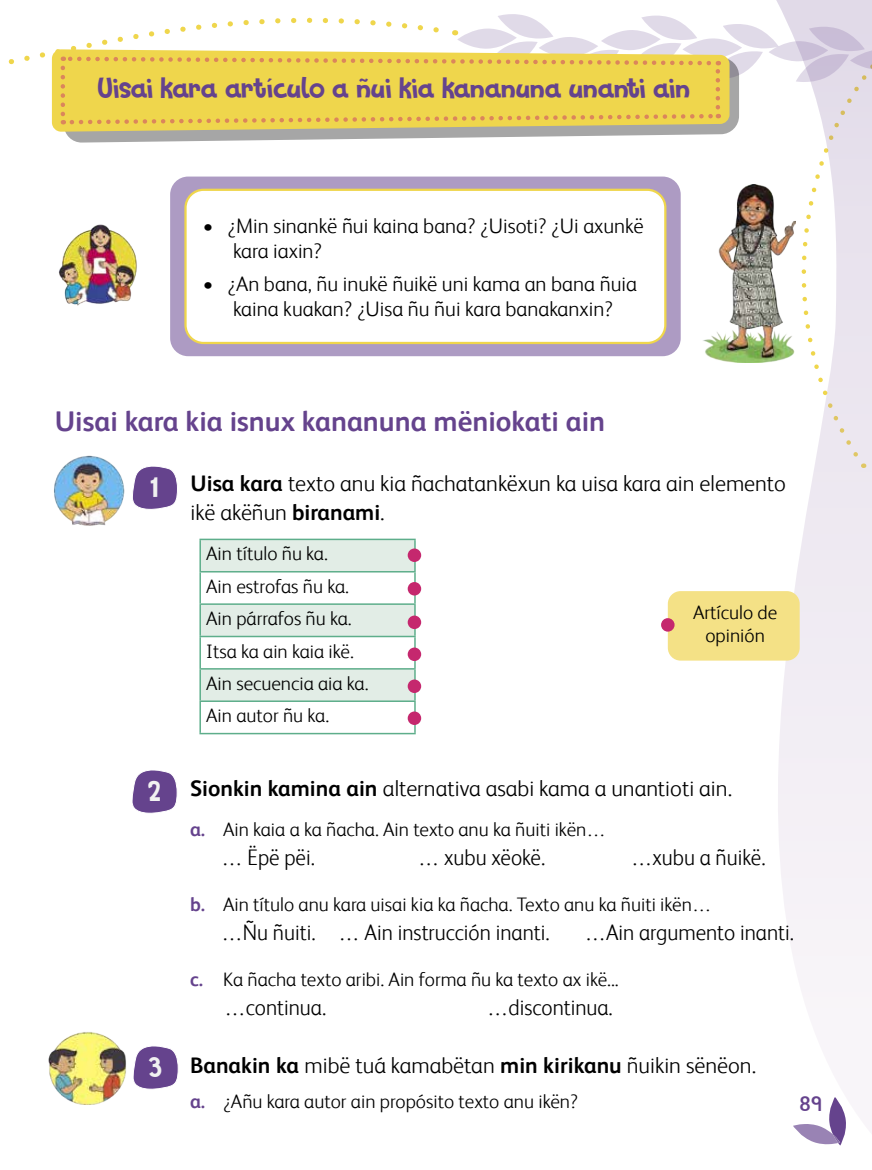
<style>
.page{position:relative;width:872px;height:1170px;background:#fff}
.page>*{position:absolute;margin:0;border:0;box-sizing:border-box;transform-origin:0 0}
.t1{font:30px "Glitter Candy";letter-spacing:-.02em;color:#65438d}
.t2{font:30px "Glitter Candy";color:#f1f1f1}
.t3{font:700 28.5px "Dune";color:#65438d}
.t4{font:22.5px/29px "Dune";color:#000}
.t5{font:22.5px "Dune";color:#000;scale:.95 1}
.t6{font:21px/25.5px "Dune";color:#000}
.t7{font:700 21px "Dune";color:#65438d}
.t8{font:19.5px/32.4px "Dune";color:#000}
.s1{font-weight:700}
.s2{font-family:"Glitter Candy";font-size:30px;color:#f1f1f1}
.s3{font-weight:700;color:#65438d}
</style>
<div class="page">
<svg style="left:761px;top:0;width:111px;height:1146px"></svg>
<div style="left:170px;top:176px;width:510px;height:180px;background:#ad9bc3;border-radius:18px"></div>
<div style="left:185px;top:190px;width:480px;height:153px;background:#fff;border-radius:18px"></div>
<div style="left:184px;top:189px;width:482px;height:155px;border:2px solid #efd64c;border-radius:18px"></div>
<img style="left:59px;top:224px;width:78px;height:82px">
<img style="left:703px;top:185px;width:92px;height:177px">
<svg style="left:65px;top:126px;width:671px;height:17px;fill:#a6a6a6"></svg>
<svg style="left:52px;top:49px;width:677px;height:83px;background:#c6bb7f"></svg>
<svg style="left:61px;top:14px;width:811px;height:112px"></svg>
<svg style="left:148px;top:466px;width:30px;height:44px"></svg>
<img style="left:54px;top:455px;width:94px;height:71px">
<svg style="left:142px;top:1046px;width:37px;height:43px;background:#7b5e9d"></svg>
<svg style="left:132px;top:770px;width:45px;height:43px;background:#8064a1"></svg>
<img style="left:48px;top:1032px;width:94px;height:73px">
<svg style="left:201px;top:540px;width:213px;height:160px"></svg>
<hr style="left:199px;top:538px;width:217px;height:2px;background:#5eae8b">
<hr style="left:199px;top:540px;width:2px;height:31px;background:#5eae8b">
<hr style="left:414px;top:540px;width:2px;height:31px;background:#5eae8b">
<hr style="left:199px;top:571px;width:217px;height:1px;background:#5eae8b">
<hr style="left:199px;top:572px;width:2px;height:31px;background:#5eae8b">
<hr style="left:414px;top:572px;width:2px;height:31px;background:#5eae8b">
<hr style="left:199px;top:603px;width:217px;height:2px;background:#5eae8b">
<hr style="left:199px;top:605px;width:2px;height:30px;background:#5eae8b">
<hr style="left:414px;top:605px;width:2px;height:30px;background:#5eae8b">
<hr style="left:199px;top:635px;width:217px;height:2px;background:#5eae8b">
<hr style="left:199px;top:637px;width:2px;height:31px;background:#5eae8b">
<hr style="left:414px;top:637px;width:2px;height:31px;background:#5eae8b">
<hr style="left:199px;top:668px;width:217px;height:1px;background:#5eae8b">
<hr style="left:199px;top:669px;width:2px;height:31px;background:#5eae8b">
<hr style="left:414px;top:669px;width:2px;height:31px;background:#5eae8b">
<hr style="left:199px;top:700px;width:217px;height:2px;background:#5eae8b">
<hr style="left:199px;top:702px;width:2px;height:30px;background:#5eae8b">
<hr style="left:414px;top:702px;width:2px;height:30px;background:#5eae8b">
<hr style="left:199px;top:732px;width:217px;height:2px;background:#5eae8b">
<div style="left:408px;top:548px;width:13px;height:14px;background:#c5286e;border-radius:50%"></div>
<div style="left:408px;top:582px;width:13px;height:13px;background:#c5286e;border-radius:50%"></div>
<div style="left:408px;top:615px;width:13px;height:14px;background:#c5286e;border-radius:50%"></div>
<div style="left:408px;top:647px;width:13px;height:14px;background:#c5286e;border-radius:50%"></div>
<div style="left:408px;top:711px;width:13px;height:14px;background:#c5286e;border-radius:50%"></div>
<div style="left:408px;top:679px;width:13px;height:14px;background:#c5286e;border-radius:50%"></div>
<div style="left:668px;top:591px;width:131px;height:69px;background:#f4e186;border-radius:13px"></div>
<div style="left:661px;top:618px;width:13px;height:13px;background:#c5286e;border-radius:50%"></div>
<h1 class="t1" style="left:98px;top:68px;width:594px">Uisai kara artículo a ñui kia kananuna unanti ain</h1>
<p class="t6" style="left:233px;top:212px;width:412px;text-indent:-30px">• ¿Min sinankë ñui kaina bana? ¿Uisoti? ¿Ui axunkë kara iaxin?</p>
<p class="t6" style="left:203px;top:270px;width:435px;text-align:center">• ¿An bana, ñu inukë ñuikë uni kama an bana ñuia kaina kuakan? ¿Uisa ñu ñui kara banakanxin?</p>
<h2 class="t3" style="left:55px;top:401px;width:552px">Uisai kara kia isnux kananuna mëniokati ain</h2>
<h1 class="t2" style="left:150px;top:468px;width:10px">1</h1>
<p class="t4" style="left:191px;top:467px;width:597px"><span class="s1">Uisa kara</span> texto anu kia ñachatankëxun ka uisa kara ain elemento ikë akëñun <span class="s1">biranami</span>.</p>
<p class="t8" style="left:206px;top:536px;width:164px">Ain título ñu ka.<br>Ain estrofas ñu ka.<br>Ain párrafos ñu ka.<br>Itsa ka ain kaia ikë.<br>Ain secuencia aia ka.<br>Ain autor ñu ka.</p>
<p class="t8" style="left:693px;top:599px;width:86px;line-height:23.4px;text-align:center">Artículo de opinión</p>
<p class="t4" style="left:148px;top:773px;width:586px"><span class="s2">2</span> <span class="s1">Sionkin kamina ain</span> alternativa asabi kama a unantioti ain.</p>
<p class="t8" style="left:190px;top:812px;width:417px"><span class="s3">a.</span> Ain kaia a ka ñacha. Ain texto anu ka ñuiti ikën…</p>
<p class="t5" style="left:221px;top:842px;width:100px">… Ëpë pëi.</p>
<p class="t5" style="left:418px;top:842px;width:135px">… xubu xëokë.</p>
<p class="t5" style="left:631px;top:842px;width:143px">…xubu a ñuikë.</p>
<p class="t8" style="left:190px;top:887px;width:523px"><span class="s3">b.</span> Ain título anu kara uisai kia ka ñacha. Texto anu ka ñuiti ikën…</p>
<p class="t5" style="left:221px;top:917px;width:347px">…Ñu ñuiti. … Ain instrucción inanti.</p>
<p class="t5" style="left:584px;top:917px;width:222px">…Ain argumento inanti.</p>
<p class="t8" style="left:190px;top:961px;width:430px"><span class="s3">c.</span> Ka ñacha texto aribi. Ain forma ñu ka texto ax ikë...</p>
<p class="t5" style="left:224px;top:992px;width:109px">…continua.</p>
<p class="t5" style="left:487px;top:992px;width:134px">…discontinua.</p>
<h1 class="t2" style="left:148px;top:1048px;width:15px">3</h1>
<p class="t4" style="left:190px;top:1050px;width:567px"><span class="s1">Banakin ka</span> mibë tuá kamabëtan <span class="s1">min kirikanu</span> ñuikin sënëon.</p>
<p class="t8" style="left:190px;top:1083px;width:389px"><span class="s3">a.</span> ¿Añu kara autor ain propósito texto anu ikën?</p>
<p class="t7" style="left:799px;top:1088px;width:25px">89</p>
</div>
